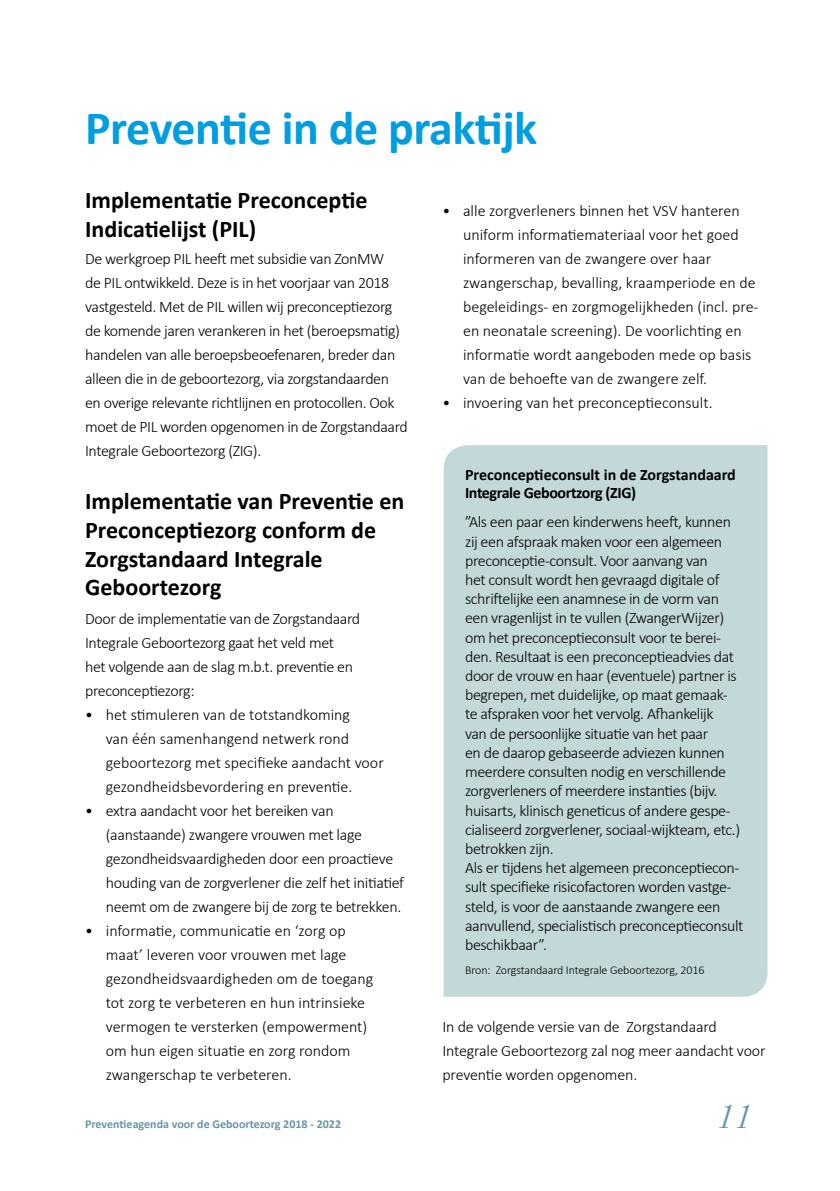
<style>
.page{position:relative;width:840px;height:1191px;background:#fff}
.page>*{position:absolute;margin:0;border:0;box-sizing:border-box;transform-origin:0 0}
.t1{font:700 48px "Calibri";letter-spacing:-.01em;color:#009ee0}
.t2{font:italic 35.4px "Baskerville";color:#6498a7}
.t3{font:700 24px/28.8px "Calibri";color:#000}
.t4{font:300 16px/19.2px "Calibri";letter-spacing:-.025em;color:#000}
.t5{font:300 16px/24px "Calibri";color:#000}
.t6{font:700 16px/18px "Calibri";letter-spacing:-.01em;color:#000}
.t7{font:300 12px "Calibri";letter-spacing:-.01em;color:#000}
.t8{font:700 12px "Calibri";color:#6498a7}
</style>
<div class="page">
<div style="left:443px;top:445px;width:324px;height:551px;background:#c3d8d8"></div>
<h1 class="t1" style="left:85px;top:97px;width:453px">Preventie in de praktijk</h1>
<h3 class="t3" style="left:85px;top:186px;width:284px">Implementatie Preconceptie<br>Indicatielijst (PIL)</h3>
<p class="t4" style="left:85px;top:246px;width:324px;line-height:24px">De werkgroep PIL heeft met subsidie van ZonMW<br>de PIL ontwikkeld. Deze is in het voorjaar van 2018 vastgesteld. Met de PIL willen wij preconceptiezorg de komende jaren verankeren in het (beroepsmatig) handelen van alle beroepsbeoefenaren, breder dan alleen die in de geboortezorg, via zorgstandaarden en overige relevante richtlijnen en protocollen. Ook moet de PIL worden opgenomen in de Zorgstandaard Integrale Geboortezorg (ZIG).</p>
<h3 class="t3" style="left:85px;top:486px;width:320px">Implementatie van Preventie en<br>Preconceptiezorg conform de<br>Zorgstandaard Integrale<br>Geboortezorg</h3>
<p class="t4" style="left:85px;top:606px;width:276px;line-height:24px">Door de implementatie van de Zorgstandaard Integrale Geboortezorg gaat het veld met<br>het volgende aan de slag m.b.t. preventie en preconceptiezorg:</p>
<p class="t5" style="left:106px;top:702px;width:279px;text-indent:-21px">• het stimuleren van de totstandkoming<br>van één samenhangend netwerk rond geboortezorg met specifieke aandacht voor gezondheidsbevordering en preventie.</p>
<p class="t4" style="left:106px;top:798px;width:299px;line-height:24px;text-indent:-21px">• extra aandacht voor het bereiken van (aanstaande) zwangere vrouwen met lage gezondheidsvaardigheden door een proactieve houding van de zorgverlener die zelf het initiatief neemt om de zwangere bij de zorg te betrekken.</p>
<p class="t5" style="left:106px;top:918px;width:269px;text-indent:-21px">• informatie, communicatie en ‘zorg op maat’ leveren voor vrouwen met lage gezondheidsvaardigheden om de toegang tot zorg te verbeteren en hun intrinsieke vermogen te versterken (empowerment) om hun eigen situatie en zorg rondom zwangerschap te verbeteren.</p>
<p class="t5" style="left:463px;top:198px;width:297px;text-indent:-21px">• alle zorgverleners binnen het VSV hanteren uniform informatiemateriaal voor het goed informeren van de zwangere over haar zwangerschap, bevalling, kraamperiode en de begeleidings- en zorgmogelijkheden (incl. pre&shy;en neonatale screening). De voorlichting en informatie wordt aangeboden mede op basis van de behoefte van de zwangere zelf.</p>
<p class="t5" style="left:442px;top:390px;width:271px">• invoering van het preconceptieconsult.</p>
<p class="t6" style="left:465px;top:466px;width:272px">Preconceptieconsult in de Zorgstandaard<br>Integrale Geboortzorg (ZIG)</p>
<p class="t4" style="left:465px;top:512px;width:280px">”Als een paar een kinderwens heeft, kunnen zij een afspraak maken voor een algemeen preconceptie-consult. Voor aanvang van<br>het consult wordt hen gevraagd digitale of schriftelijke een anamnese in de vorm van een vragenlijst in te vullen (ZwangerWijzer) om het preconceptieconsult voor te berei&shy;den. Resultaat is een preconceptieadvies dat door de vrouw en haar (eventuele) partner is begrepen, met duidelijke, op maat gemaak&shy;te afspraken voor het vervolg. Afhankelijk<br>van de persoonlijke situatie van het paar<br>en de daarop gebaseerde adviezen kunnen meerdere consulten nodig en verschillende zorgverleners of meerdere instanties (bijv. huisarts, klinisch geneticus of andere gespe&shy;cialiseerd zorgverlener, sociaal-wijkteam, etc.) betrokken zijn.<br>Als er tijdens het algemeen preconceptiecon&shy;sult specifieke risicofactoren worden vastge&shy;steld, is voor de aanstaande zwangere een aanvullend, specialistisch preconceptieconsult beschikbaar”.</p>
<p class="t7" style="left:465px;top:963px;width:241px">Bron: Zorgstandaard Integrale Geboortezorg, 2016</p>
<p class="t4" style="left:442px;top:1014px;width:324px;line-height:24px">In de volgende versie van de Zorgstandaard<br>Integrale Geboortezorg zal nog meer aandacht voor preventie worden opgenomen.</p>
<h2 class="t2" style="left:716px;top:1093px;width:37px">11</h2>
<p class="t8" style="left:85px;top:1116px;width:257px">Preventieagenda voor de Geboortezorg 2018 - 2022</p>
</div>
